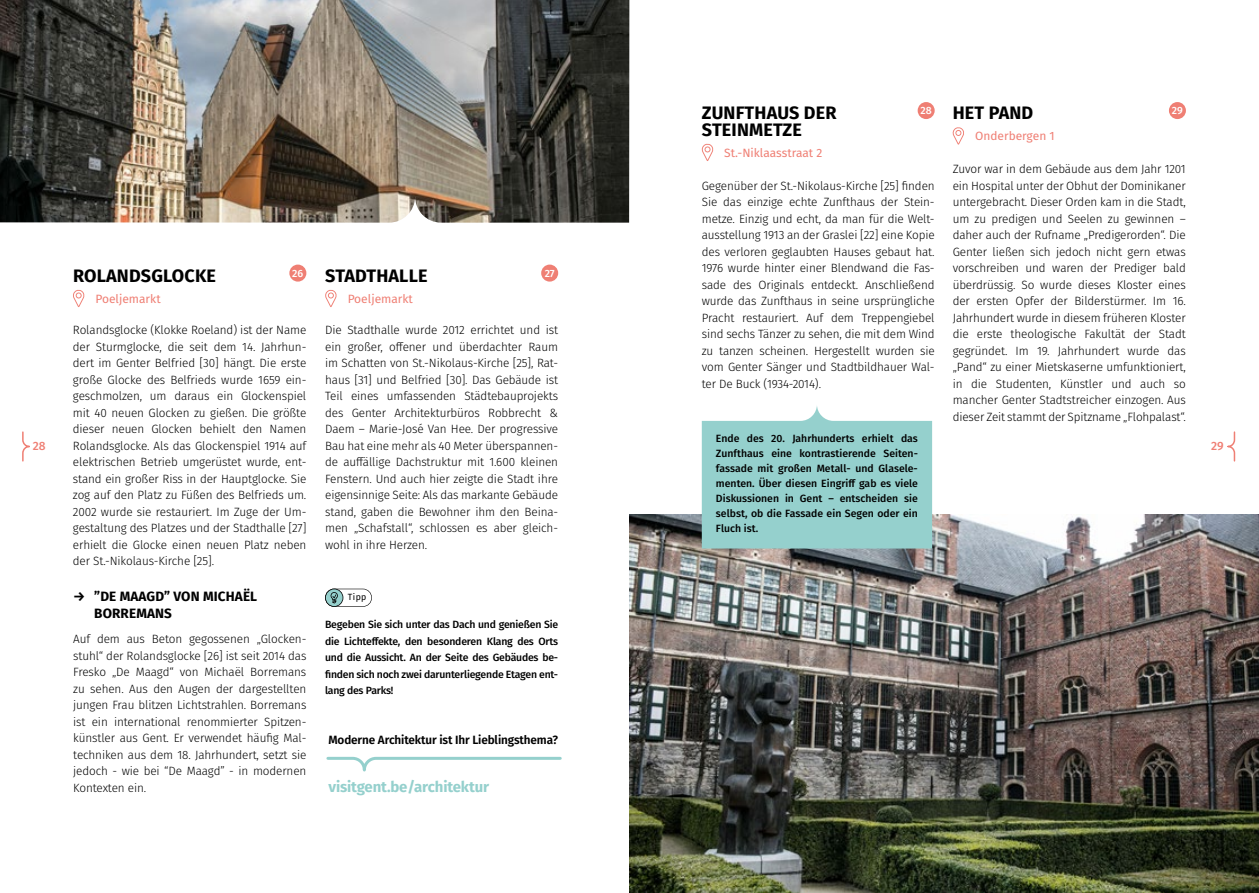
<style>
.page{position:relative;width:1259px;height:893px;background:#fff}
.page>*{position:absolute;margin:0;border:0;box-sizing:border-box;transform-origin:0 0}
.t1{font:700 18px "Fira Sans";letter-spacing:.01em;color:#000}
.t2{font:700 15px "Fira Sans";letter-spacing:-.01em;color:#95d0cd}
.t3{font:700 13.5px/16.5px "Fira Sans";letter-spacing:.01em;color:#000}
.t4{font:300 12px/16.5px "Fira Sans";letter-spacing:-.01em;color:#000;text-align:justify}
.t5{font:12px "Fira Sans";color:#ef7f74}
.t6{font:600 12px "Fira Sans";letter-spacing:-.01em;color:#000}
.t7{font:500 12px "Fira Sans";color:#ef7f74}
.t8{font:500 10.5px/15px "Fira Sans";letter-spacing:-.02em;color:#000;text-align:justify}
.t9{font:500 10.5px "Fira Sans";letter-spacing:-.005em;color:#fff}
.t10{font:9px "Fira Sans";color:#000}
</style>
<div class="page">
<svg style="left:22px;top:431px;width:8px;height:31px"></svg>
<svg style="left:1227px;top:431px;width:9px;height:31px"></svg>
<img style="left:629px;top:514px;width:630px;height:379px">
<img style="left:0;top:0;width:629px;height:223px">
<div style="left:541px;top:265px;width:17px;height:17px;background:#ef7f74;border-radius:50%"></div>
<svg style="left:325px;top:290px;width:12px;height:17px"></svg>
<div style="left:289px;top:265px;width:17px;height:17px;background:#ef7f74;border-radius:50%"></div>
<svg style="left:73px;top:290px;width:12px;height:17px"></svg>
<svg style="left:325px;top:589px;width:47px;height:18px"></svg>
<div style="left:917px;top:102px;width:17px;height:17px;background:#ef7f74;border-radius:50%"></div>
<svg style="left:701px;top:144px;width:12px;height:17px"></svg>
<svg style="left:702px;top:406px;width:230px;height:143px;background:#9fd4d1"></svg>
<div style="left:1169px;top:102px;width:17px;height:17px;background:#ef7f74;border-radius:50%"></div>
<svg style="left:952px;top:127px;width:12px;height:18px"></svg>
<svg style="left:326px;top:756px;width:236px;height:16px"></svg>
<h1 class="t1" style="left:702px;top:98px;width:136px">ZUNFTHAUS DER</h1>
<p class="t9" style="left:920px;top:102px;width:13px">28</p>
<h1 class="t1" style="left:702px;top:114px;width:102px">STEINMETZE</h1>
<p class="t5" style="left:724px;top:143px;width:100px">St.-Niklaasstraat 2</p>
<p class="t4" style="left:702px;top:177px;width:234px">Gegenüber der St.-Nikolaus-Kirche [25] finden Sie das einzige echte Zunfthaus der Stein&shy;metze. Einzig und echt, da man für die Welt&shy;ausstellung 1913 an der Graslei [22] eine Kopie des verloren geglaubten Hauses gebaut hat.<br>1976 wurde hinter einer Blendwand die Fas&shy;sade des Originals entdeckt. Anschließend wurde das Zunfthaus in seine ursprüngliche Pracht restauriert. Auf dem Treppengiebel sind sechs Tänzer zu sehen, die mit dem Wind zu tanzen scheinen. Hergestellt wurden sie vom Genter Sänger und Stadtbildhauer Wal&shy;ter De Buck (1934-2014).</p>
<h1 class="t1" style="left:952px;top:98px;width:82px">HET PAND</h1>
<p class="t9" style="left:1172px;top:102px;width:12px">29</p>
<p class="t5" style="left:975px;top:127px;width:81px">Onderbergen 1</p>
<p class="t4" style="left:952px;top:161px;width:235px">Zuvor war in dem Gebäude aus dem Jahr 1201 ein Hospital unter der Obhut der Dominikaner untergebracht. Dieser Orden kam in die Stadt, um zu predigen und Seelen zu gewinnen – daher auch der Rufname „Predigerorden“. Die Genter ließen sich jedoch nicht gern etwas vorschreiben und waren der Prediger bald überdrüssig. So wurde dieses Kloster eines der ersten Opfer der Bilderstürmer. Im 16.<br>Jahrhundert wurde in diesem früheren Kloster die erste theologische Fakultät der Stadt gegründet. Im 19. Jahrhundert wurde das „Pand“ zu einer Mietskaserne umfunktioniert, in die Studenten, Künstler und auch so mancher Genter Stadtstreicher einzogen. Aus dieser Zeit stammt der Spitzname „Flohpalast“.</p>
<h1 class="t1" style="left:73px;top:260px;width:145px">ROLANDSGLOCKE</h1>
<p class="t9" style="left:292px;top:264px;width:13px">26</p>
<p class="t5" style="left:95px;top:289px;width:67px">Poeljemarkt</p>
<p class="t4" style="left:73px;top:322px;width:235px">Rolandsglocke (Klokke Roeland) ist der Name der Sturmglocke, die seit dem 14. Jahrhun&shy;dert im Genter Belfried [30] hängt. Die erste große Glocke des Belfrieds wurde 1659 ein&shy;geschmolzen, um daraus ein Glockenspiel mit 40 neuen Glocken zu gießen. Die größte dieser neuen Glocken behielt den Namen Rolandsglocke. Als das Glockenspiel 1914 auf elektrischen Betrieb umgerüstet wurde, ent&shy;stand ein großer Riss in der Hauptglocke. Sie zog auf den Platz zu Füßen des Belfrieds um.<br>2002 wurde sie restauriert. Im Zuge der Um&shy;gestaltung des Platzes und der Stadthalle [27] erhielt die Glocke einen neuen Platz neben der St.-Nikolaus-Kirche [25].</p>
<h1 class="t1" style="left:325px;top:260px;width:104px">STADTHALLE</h1>
<p class="t9" style="left:545px;top:264px;width:12px">27</p>
<p class="t5" style="left:348px;top:289px;width:67px">Poeljemarkt</p>
<p class="t4" style="left:325px;top:322px;width:234px">Die Stadthalle wurde 2012 errichtet und ist ein großer, offener und überdachter Raum im Schatten von St.-Nikolaus-Kirche [25], Rat&shy;haus [31] und Belfried [30]. Das Gebäude ist Teil eines umfassenden Städtebauprojekts des Genter Architekturbüros Robbrecht &amp; Daem – Marie-José Van Hee. Der progressive Bau hat eine mehr als 40 Meter überspannen&shy;de auffällige Dachstruktur mit 1.600 kleinen Fenstern. Und auch hier zeigte die Stadt ihre eigensinnige Seite: Als das markante Gebäude stand, gaben die Bewohner ihm den Beina&shy;men „Schafstall“, schlossen es aber gleich&shy;wohl in ihre Herzen.</p>
<p class="t8" style="left:716px;top:431px;width:203px">Ende des 20. Jahrhunderts erhielt das Zunfthaus eine kontrastierende Seiten&shy;fassade mit großen Metall- und Glasele&shy;menten. Über diesen Eingriff gab es viele Diskussionen in Gent – entscheiden sie selbst, ob die Fassade ein Segen oder ein Fluch ist.</p>
<p class="t7" style="left:33px;top:436px;width:14px">28</p>
<p class="t7" style="left:1211px;top:436px;width:14px">29</p>
<p class="t3" style="left:94px;top:587px;width:164px;text-indent:-21px">→ ”DE MAAGD” VON MICHAËL<br>BORREMANS</p>
<p class="t4" style="left:73px;top:631px;width:235px">Auf dem aus Beton gegossenen „Glocken&shy;stuhl“ der Rolandsglocke [26] ist seit 2014 das Fresko „De Maagd“ von Michaël Borremans zu sehen. Aus den Augen der dargestellten jungen Frau blitzen Lichtstrahlen. Borremans ist ein international renommierter Spitzen&shy;künstler aus Gent. Er verwendet häufig Mal&shy;techniken aus dem 18. Jahrhundert, setzt sie jedoch - wie bei “De Maagd” - in modernen Kontexten ein.</p>
<p class="t10" style="left:348px;top:590px;width:20px">Tipp</p>
<p class="t8" style="left:325px;top:616px;width:235px;line-height:16.5px">Begeben Sie sich unter das Dach und genießen Sie die Lichteffekte, den besonderen Klang des Orts und die Aussicht. An der Seite des Gebäudes be&shy;finden sich noch zwei darunterliegende Etagen ent&shy;lang des Parks!</p>
<p class="t6" style="left:328px;top:730px;width:231px">Moderne Architektur ist Ihr Lieblingsthema?</p>
<p class="t2" style="left:328px;top:774px;width:162px">visitgent.be/architektur</p>
</div>
